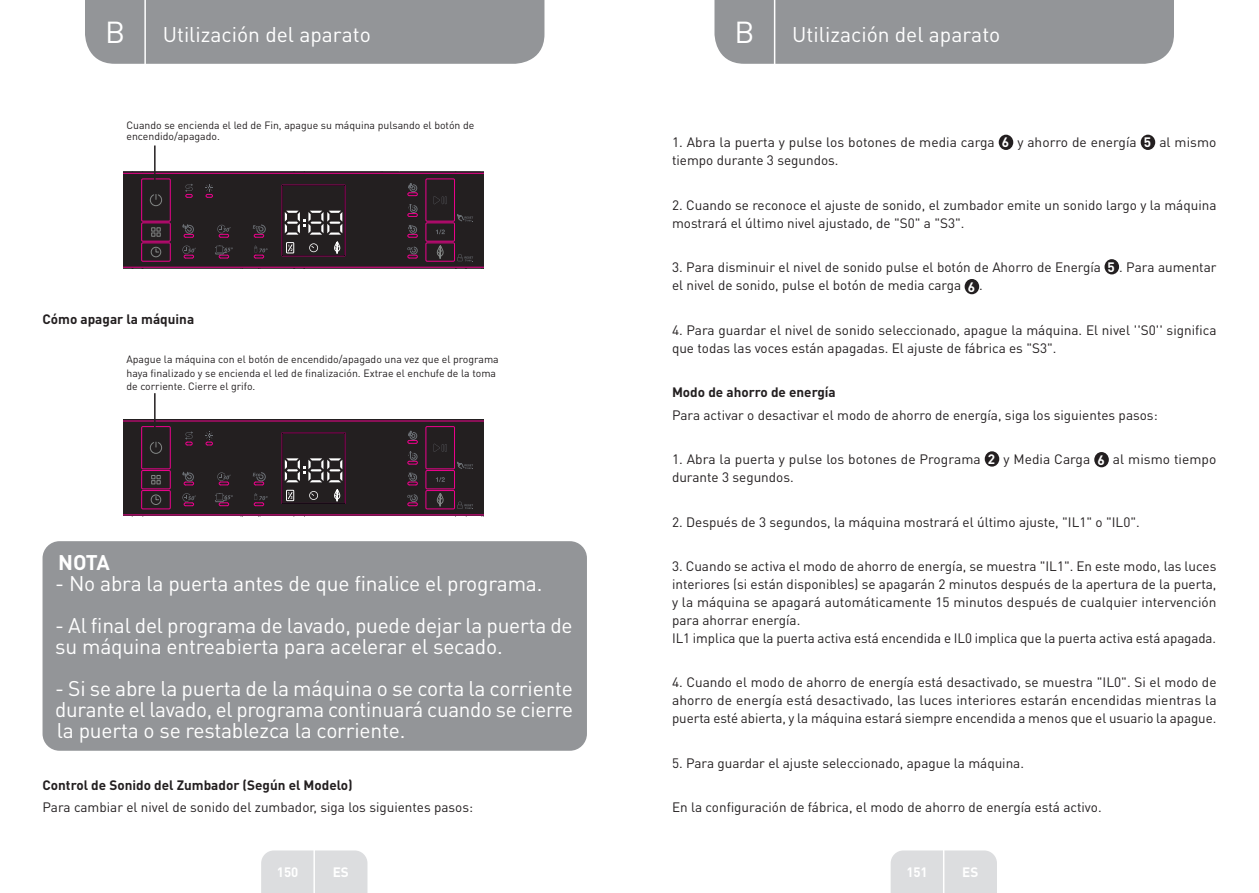
<style>
.page{position:relative;width:1259px;height:893px;background:#fff}
.page>*{position:absolute;margin:0;border:0;box-sizing:border-box;transform-origin:0 0}
.t1{font:30px "DIN Pro";color:#fff}
.Large_Text__3_2_mm{font:21px/21px "DIN Pro Regular";letter-spacing:-.01em;color:#fff}
.t2{font:21px "DIN Pro";color:#fff}
.Large_Text__3_2_mm-2{font:21px "DIN Pro Bold";color:#fff}
.Large_Text__3_2_mm-3{font:13.5px/18px "DIN Pro Regular";color:#231f20}
.Large_Text__3_2_mm-4{font:13.5px "DIN Pro Bold";color:#231f20}
.t3{font:700 13.5px "DIN Pro";letter-spacing:-.005em;color:#fff}
.t4{font:13.5px "DIN Pro Bold";color:#fff}
.Large_Text__3_2_mm-5{font:10.5px/13.5px "DIN Pro Regular";color:#231f20}
.s1{font-family:"DIN Pro Bold";color:#fff}
</style>
<div class="page">
<div style="left:85px;top:0;width:459px;height:64px;background:#939598"></div>
<div style="left:714px;top:0;width:460px;height:64px;background:#939598"></div>
<div style="left:261px;top:850px;width:106px;height:43px;background:#dcdddf"></div>
<div style="left:890px;top:850px;width:107px;height:43px;background:#dcdddf"></div>
<hr style="left:313px;top:833px;width:2px;height:60px;background:#fff">
<hr style="left:943px;top:833px;width:1px;height:60px;background:#fff">
<hr style="left:144px;top:0;width:2px;height:66px;background:#fff">
<hr style="left:774px;top:0;width:1px;height:66px;background:#fff">
<svg style="left:123px;top:172px;width:361px;height:97px;background:#31222a"></svg>
<hr style="left:154px;top:145px;width:2px;height:39px;background:#231f20">
<hr style="left:123px;top:419px;width:360px;height:1px;background:#231f20">
<svg style="left:123px;top:420px;width:361px;height:97px;background:#33242c"></svg>
<hr style="left:154px;top:393px;width:2px;height:38px;background:#231f20">
<div style="left:43px;top:541px;width:544px;height:210px;background:#939598;border-radius:17px"></div>
<div style="left:998px;top:135px;width:15px;height:15px;background:#231f20;border-radius:50%"></div>
<div style="left:1140px;top:135px;width:15px;height:15px;background:#231f20;border-radius:50%"></div>
<div style="left:1104px;top:259px;width:15px;height:15px;background:#231f20;border-radius:50%"></div>
<div style="left:964px;top:279px;width:15px;height:15px;background:#231f20;border-radius:50%"></div>
<div style="left:984px;top:451px;width:15px;height:16px;background:#231f20;border-radius:50%"></div>
<div style="left:1094px;top:452px;width:14px;height:15px;background:#231f20;border-radius:50%"></div>
<h1 class="t1" style="left:105px;top:11px;width:22px">B</h1>
<h2 class="t2" style="left:163px;top:20px;width:210px">Utilización del aparato</h2>
<h1 class="t1" style="left:734px;top:11px;width:22px">B</h1>
<h2 class="t2" style="left:792px;top:20px;width:210px">Utilización del aparato</h2>
<p class="Large_Text__3_2_mm-5" style="left:126px;top:120px;width:349px;line-height:10.5px">Cuando se encienda el led de Fin, apague su máquina pulsando el botón de encendido/apagado.</p>
<p class="Large_Text__3_2_mm-4" style="left:43px;top:310px;width:153px">Cómo apagar la máquina</p>
<p class="Large_Text__3_2_mm-5" style="left:126px;top:352px;width:374px">Apague la máquina con el botón de encendido/apagado una vez que el programa haya finalizado y se encienda el led de finalización. Extrae el enchufe de la toma de corriente. Cierre el grifo.</p>
<p class="Large_Text__3_2_mm-2" style="left:58px;top:548px;width:53px">NOTA</p>
<p class="Large_Text__3_2_mm" style="left:55px;top:572px;width:489px">- No abra la puerta antes de que finalice el programa.</p>
<p class="Large_Text__3_2_mm" style="left:55px;top:614px;width:519px">- Al final del programa de lavado, puede dejar la puerta de su máquina entreabierta para acelerar el secado.</p>
<p class="Large_Text__3_2_mm" style="left:55px;top:677px;width:519px;text-align:justify">- Si se abre la puerta de la máquina o se corta la corriente durante el lavado, el programa continuará cuando se cierre la puerta o se restablezca la corriente.</p>
<p class="Large_Text__3_2_mm-4" style="left:43px;top:776px;width:312px">Control de Sonido del Zumbador (Según el Modelo)</p>
<p class="Large_Text__3_2_mm-3" style="left:43px;top:798px;width:432px">Para cambiar el nivel de sonido del zumbador, siga los siguientes pasos:</p>
<p class="Large_Text__3_2_mm-3" style="left:672px;top:133px;width:324px">1. Abra la puerta y pulse los botones de media carga</p>
<p class="t4" style="left:1001px;top:134px;width:9px">6</p>
<p class="Large_Text__3_2_mm-3" style="left:1017px;top:133px;width:121px">y ahorro de energía</p>
<p class="t4" style="left:1143px;top:134px;width:9px">5</p>
<p class="Large_Text__3_2_mm-3" style="left:1159px;top:133px;width:59px">al mismo</p>
<p class="Large_Text__3_2_mm-3" style="left:672px;top:151px;width:168px">tiempo durante 3 segundos.</p>
<p class="Large_Text__3_2_mm-3" style="left:672px;top:196px;width:546px">2. Cuando se reconoce el ajuste de sonido, el zumbador emite un sonido largo y la máquina mostrará el último nivel ajustado, de "S0" a "S3".</p>
<p class="Large_Text__3_2_mm-3" style="left:672px;top:258px;width:430px">3. Para disminuir el nivel de sonido pulse el botón de Ahorro de Energía</p>
<p class="Large_Text__3_2_mm-3" style="left:1107px;top:258px;width:110px"><span class="s1">5</span> . Para aumentar</p>
<p class="Large_Text__3_2_mm-3" style="left:672px;top:276px;width:291px">el nivel de sonido, pulse el botón de media carga</p>
<p class="t4" style="left:967px;top:278px;width:9px">6</p>
<p class="Large_Text__3_2_mm-3" style="left:979px;top:276px;width:5px">.</p>
<p class="Large_Text__3_2_mm-3" style="left:672px;top:321px;width:546px">4. Para guardar el nivel de sonido seleccionado, apague la máquina. El nivel ''S0'' significa que todas las voces están apagadas. El ajuste de fábrica es "S3".</p>
<p class="Large_Text__3_2_mm-4" style="left:672px;top:384px;width:165px">Modo de ahorro de energía</p>
<p class="Large_Text__3_2_mm-3" style="left:672px;top:405px;width:487px">Para activar o desactivar el modo de ahorro de energía, siga los siguientes pasos:</p>
<p class="Large_Text__3_2_mm-3" style="left:672px;top:450px;width:310px">1. Abra la puerta y pulse los botones de Programa</p>
<p class="t4" style="left:987px;top:450px;width:9px">2</p>
<p class="Large_Text__3_2_mm-3" style="left:1003px;top:450px;width:88px">y Media Carga</p>
<p class="t4" style="left:1097px;top:451px;width:9px">6</p>
<p class="Large_Text__3_2_mm-3" style="left:1113px;top:450px;width:105px">al mismo tiempo</p>
<p class="Large_Text__3_2_mm-3" style="left:672px;top:468px;width:123px">durante 3 segundos.</p>
<p class="Large_Text__3_2_mm-3" style="left:672px;top:512px;width:469px">2. Después de 3 segundos, la máquina mostrará el último ajuste, "IL1" o "IL0".</p>
<p class="Large_Text__3_2_mm-3" style="left:672px;top:557px;width:546px;text-align:justify">3. Cuando se activa el modo de ahorro de energía, se muestra "IL1". En este modo, las luces interiores (si están disponibles) se apagarán 2 minutos después de la apertura de la puerta, y la máquina se apagará automáticamente 15 minutos después de cualquier intervención para ahorrar energía.</p>
<p class="Large_Text__3_2_mm-3" style="left:672px;top:629px;width:545px">IL1 implica que la puerta activa está encendida e IL0 implica que la puerta activa está apagada.</p>
<p class="Large_Text__3_2_mm-3" style="left:672px;top:673px;width:546px;text-align:justify">4. Cuando el modo de ahorro de energía está desactivado, se muestra "IL0". Si el modo de ahorro de energía está desactivado, las luces interiores estarán encendidas mientras la puerta esté abierta, y la máquina estará siempre encendida a menos que el usuario la apague.</p>
<p class="Large_Text__3_2_mm-3" style="left:672px;top:754px;width:353px">5. Para guardar el ajuste seleccionado, apague la máquina.</p>
<p class="Large_Text__3_2_mm-3" style="left:672px;top:798px;width:431px">En la configuración de fábrica, el modo de ahorro de energía está activo.</p>
<p class="t3" style="left:277px;top:862px;width:23px">150</p>
<p class="t3" style="left:333px;top:862px;width:18px">ES</p>
<p class="t3" style="left:906px;top:862px;width:23px">151</p>
<p class="t3" style="left:962px;top:862px;width:18px">ES</p>
</div>
